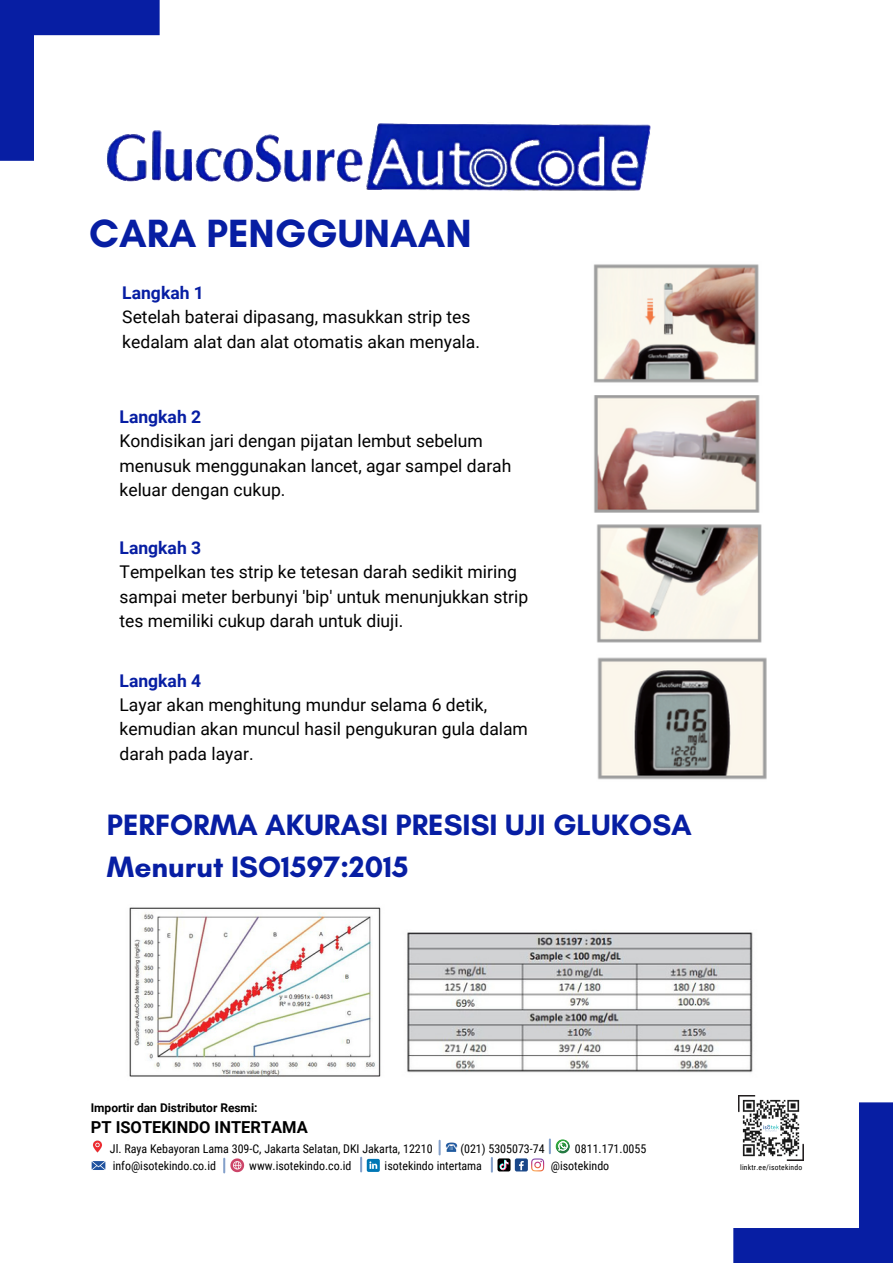
<style>
.page{position:relative;width:893px;height:1264px;background:#fff}
.page>*{position:absolute;margin:0;border:0;box-sizing:border-box;transform-origin:0 0}
.t1{font:700 40.05px "Glacial Indifference";color:#071ea3}
.t2{font:700 30px/41.5px "Glacial Indifference";color:#071ea3}
.t3{font:17.55px/24.5px "Roboto";color:#000}
.t4{font:700 17.55px "Roboto";color:#071ea3}
.t5{font:700 16.5px "Roboto";color:#000}
.t6{font:12px "Roboto Condensed";color:#000}
.t7{font:700 12px "Roboto";color:#000}
.t8{font:7.65px "Roboto Condensed";letter-spacing:.025em;color:#000}
</style>
<div class="page">
<svg style="left:0;top:0;width:160px;height:161px"></svg>
<div style="left:79px;top:110px;width:576px;height:99px;background:#fff"></div>
<img style="left:103px;top:100px;width:548px;height:91px">
<img style="left:593px;top:264px;width:166px;height:119px">
<img style="left:594px;top:395px;width:166px;height:117px">
<img style="left:597px;top:657px;width:169px;height:123px">
<img style="left:596px;top:524px;width:166px;height:118px">
<svg style="left:733px;top:1102px;width:159px;height:160px"></svg>
<img style="left:129px;top:907px;width:252px;height:170px">
<img style="left:407px;top:932px;width:346px;height:141px">
<img style="left:93px;top:1140px;width:9px;height:13px">
<svg style="left:438px;top:1139px;width:20px;height:15px"></svg>
<svg style="left:555px;top:1139px;width:15px;height:14px"></svg>
<svg style="left:92px;top:1161px;width:13px;height:8px"></svg>
<div style="left:515px;top:1158px;width:13px;height:13px;background:#1a4789;border-radius:2px"></div>
<svg style="left:519px;top:1161px;width:4px;height:9px"></svg>
<svg style="left:531px;top:1158px;width:13px;height:13px"></svg>
<img style="left:738px;top:1095px;width:65px;height:65px">
<hr style="left:548px;top:1139px;width:3px;height:14px;background:#1f529f">
<svg style="left:223px;top:1158px;width:21px;height:14px"></svg>
<svg style="left:491px;top:1157px;width:19px;height:14px"></svg>
<svg style="left:360px;top:1157px;width:20px;height:14px"></svg>
<h1 class="t1" style="left:89px;top:209px;width:384px">CARA PENGGUNAAN</h1>
<p class="t4" style="left:122px;top:282px;width:83px">Langkah 1</p>
<p class="t3" style="left:122px;top:305px;width:359px">Setelah baterai dipasang, masukkan strip tes kedalam alat dan alat otomatis akan menyala.</p>
<p class="t4" style="left:119px;top:406px;width:83px">Langkah 2</p>
<p class="t3" style="left:119px;top:429px;width:393px">Kondisikan jari dengan pijatan lembut sebelum menusuk menggunakan lancet, agar sampel darah keluar dengan cukup.</p>
<p class="t4" style="left:119px;top:537px;width:83px">Langkah 3</p>
<p class="t3" style="left:119px;top:560px;width:410px">Tempelkan tes strip ke tetesan darah sedikit miring sampai meter berbunyi 'bip' untuk menunjukkan strip tes memiliki cukup darah untuk diuji.</p>
<p class="t4" style="left:119px;top:670px;width:83px">Langkah 4</p>
<p class="t3" style="left:119px;top:692px;width:410px">Layar akan menghitung mundur selama 6 detik, kemudian akan muncul hasil pengukuran gula dalam darah pada layar.</p>
<h2 class="t2" style="left:107px;top:804px;width:586px">PERFORMA AKURASI PRESISI UJI GLUKOSA<br>Menurut ISO1597:2015</h2>
<p class="t7" style="left:91px;top:1100px;width:168px">Importir dan Distributor Resmi:</p>
<p class="t5" style="left:91px;top:1117px;width:218px">PT ISOTEKINDO INTERTAMA</p>
<p class="t6" style="left:110px;top:1141px;width:324px">Jl. Raya Kebayoran Lama 309-C, Jakarta Selatan, DKI Jakarta, 12210</p>
<p class="t6" style="left:460px;top:1141px;width:86px">(021) 5305073-74</p>
<p class="t6" style="left:575px;top:1141px;width:73px">0811.171.0055</p>
<p class="t6" style="left:113px;top:1158px;width:105px">info@isotekindo.co.id</p>
<p class="t6" style="left:249px;top:1158px;width:104px">www.isotekindo.co.id</p>
<p class="t6" style="left:384px;top:1158px;width:99px">isotekindo intertama</p>
<p class="t6" style="left:550px;top:1158px;width:60px">@isotekindo</p>
<p class="t8" style="left:740px;top:1162px;width:64px">linktr.ee/isotekindo</p>
</div>
